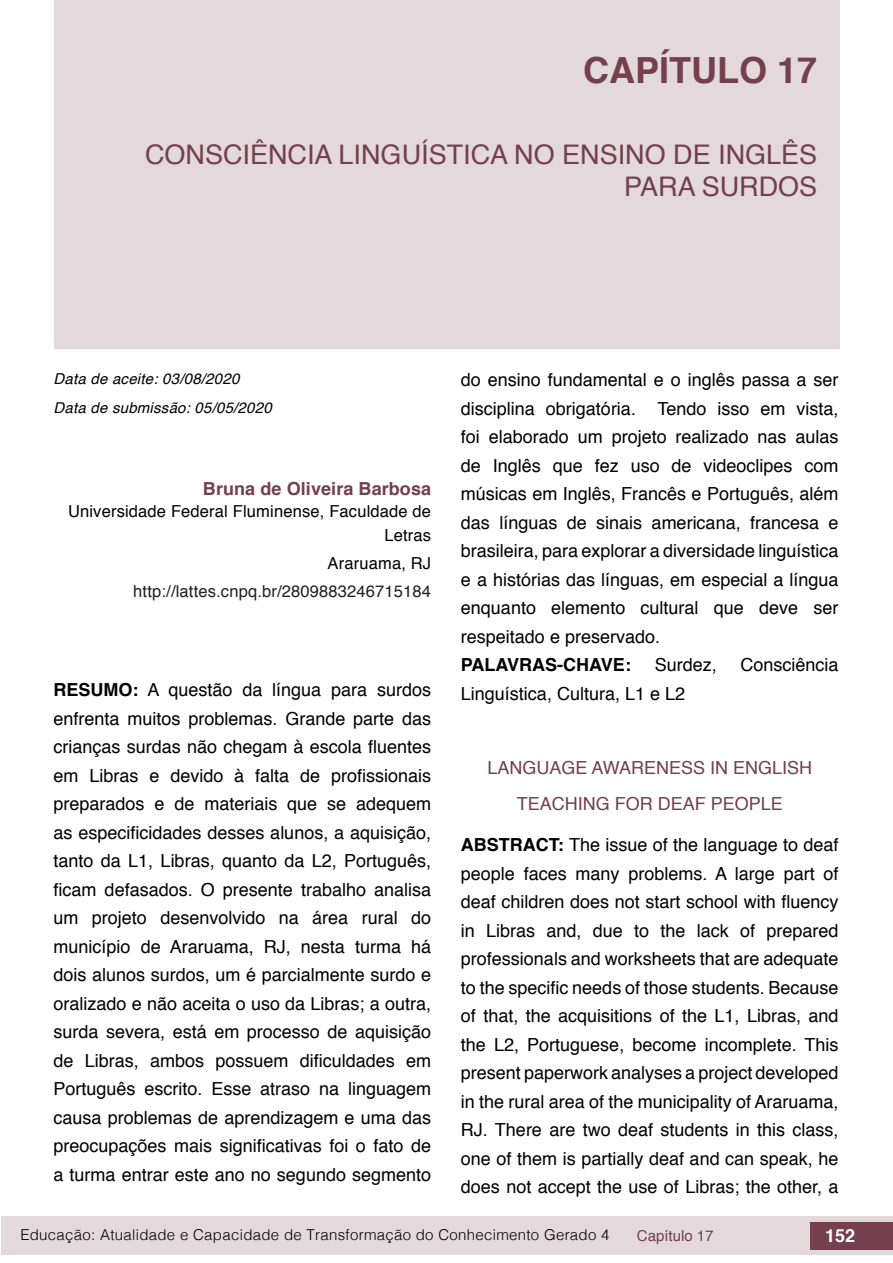
<style>
.page{position:relative;width:893px;height:1263px;background:#fff}
.page>*{position:absolute;margin:0;border:0;box-sizing:border-box;transform-origin:0 0}
.capitulos{font:700 36px "Helvetica";color:#743f4f}
.nome_artigos{font:27px/32.4px "Helvetica";color:#743f4f;text-align:right}
.Resumos_e_PC_TXT{font:18px/28.5px "Helvetica";color:#000;text-align:justify}
.título_Inglês{font:18px/36px "Helvetica";color:#743f4f;text-align:center}
.nome_autores{font:700 18px "Helvetica";letter-spacing:.005em;color:#743f4f}
.Resumos_e_PC_TXT-2{font:700 18px "Helvetica";color:#000}
.t1{font:700 18px "Helvetica";color:#fff}
.info_autores{font:16.5px/24px "Helvetica";letter-spacing:.01em;color:#000;text-align:right}
.info_autores-2{font:16.5px "Helvetica";letter-spacing:.01em;color:#231f20}
.t2{font:300 15px "Helvetica";letter-spacing:.02em;color:#000}
.datas{font:italic 15px "Helvetica";letter-spacing:.015em;color:#000}
.t3{font:15px "Helvetica";color:#743f4f}
.s1{font-weight:700}
</style>
<div class="page">
<div style="left:1px;top:1216px;width:891px;height:38px;background:#e3d8dc"></div>
<div style="left:810px;top:1222px;width:83px;height:27px;background:#743f4f"></div>
<div style="left:54px;top:0;width:785px;height:349px;background:#e3d8dc"></div>
<p class="capitulos" style="left:583px;top:41px;width:236px">CAPÍTULO 17</p>
<p class="nome_artigos" style="left:145px;top:139px;width:674px">CONSCIÊNCIA LINGUÍSTICA NO ENSINO DE INGLÊS<br>PARA SURDOS</p>
<p class="datas" style="left:54px;top:367px;width:187px">Data de aceite: 03/08/2020</p>
<p class="datas" style="left:54px;top:396px;width:220px">Data de submissão: 05/05/2020</p>
<p class="nome_autores" style="left:203px;top:474px;width:230px">Bruna de Oliveira Barbosa</p>
<p class="info_autores" style="left:68px;top:500px;width:365px">Universidade Federal Fluminense, Faculdade de<br>Letras</p>
<p class="info_autores" style="left:328px;top:552px;width:105px">Araruama, RJ</p>
<p class="info_autores-2" style="left:133px;top:579px;width:299px">http://lattes.cnpq.br/2809883246715184</p>
<p class="Resumos_e_PC_TXT" style="left:54px;top:676px;width:379px"><span class="s1">RESUMO:</span> A questão da língua para surdos enfrenta muitos problemas. Grande parte das crianças surdas não chegam à escola fluentes em Libras e devido à falta de profissionais preparados e de materiais que se adequem as especificidades desses alunos, a aquisição, tanto da L1, Libras, quanto da L2, Português, ficam defasados. O presente trabalho analisa um projeto desenvolvido na área rural do município de Araruama, RJ, nesta turma há dois alunos surdos, um é parcialmente surdo e oralizado e não aceita o uso da Libras; a outra, surda severa, está em processo de aquisição de Libras, ambos possuem dificuldades em Português escrito. Esse atraso na linguagem causa problemas de aprendizagem e uma das preocupações mais significativas foi o fato de a turma entrar este ano no segundo segmento</p>
<p class="Resumos_e_PC_TXT" style="left:461px;top:366px;width:379px">do ensino fundamental e o inglês passa a ser disciplina obrigatória. Tendo isso em vista, foi elaborado um projeto realizado nas aulas de Inglês que fez uso de videoclipes com músicas em Inglês, Francês e Português, além das línguas de sinais americana, francesa e brasileira, para explorar a diversidade linguística e a histórias das línguas, em especial a língua enquanto elemento cultural que deve ser respeitado e preservado.</p>
<p class="Resumos_e_PC_TXT-2" style="left:461px;top:651px;width:172px">PALAVRAS-CHAVE:</p>
<p class="Resumos_e_PC_TXT" style="left:655px;top:651px;width:64px">Surdez,</p>
<p class="Resumos_e_PC_TXT" style="left:740px;top:651px;width:100px">Consciência</p>
<p class="Resumos_e_PC_TXT" style="left:461px;top:680px;width:226px">Linguística, Cultura, L1 e L2</p>
<p class="título_Inglês" style="left:487px;top:750px;width:326px">LANGUAGE AWARENESS IN ENGLISH<br>TEACHING FOR DEAF PEOPLE</p>
<p class="Resumos_e_PC_TXT" style="left:461px;top:831px;width:379px"><span class="s1">ABSTRACT:</span> The issue of the language to deaf people faces many problems. A large part of deaf children does not start school with fluency in Libras and, due to the lack of prepared professionals and worksheets that are adequate to the specific needs of those students. Because of that, the acquisitions of the L1, Libras, and the L2, Portuguese, become incomplete. This present paperwork analyses a project developed in the rural area of the municipality of Araruama, RJ. There are two deaf students in this class, one of them is partially deaf and can speak, he does not accept the use of Libras; the other, a</p>
<p class="t2" style="left:20px;top:1222px;width:591px">Educação: Atualidade e Capacidade de Transformação do Conhecimento Gerado 4</p>
<p class="t3" style="left:637px;top:1224px;width:78px">Capítulo 17</p>
<p class="t1" style="left:825px;top:1221px;width:32px">152</p>
</div>
